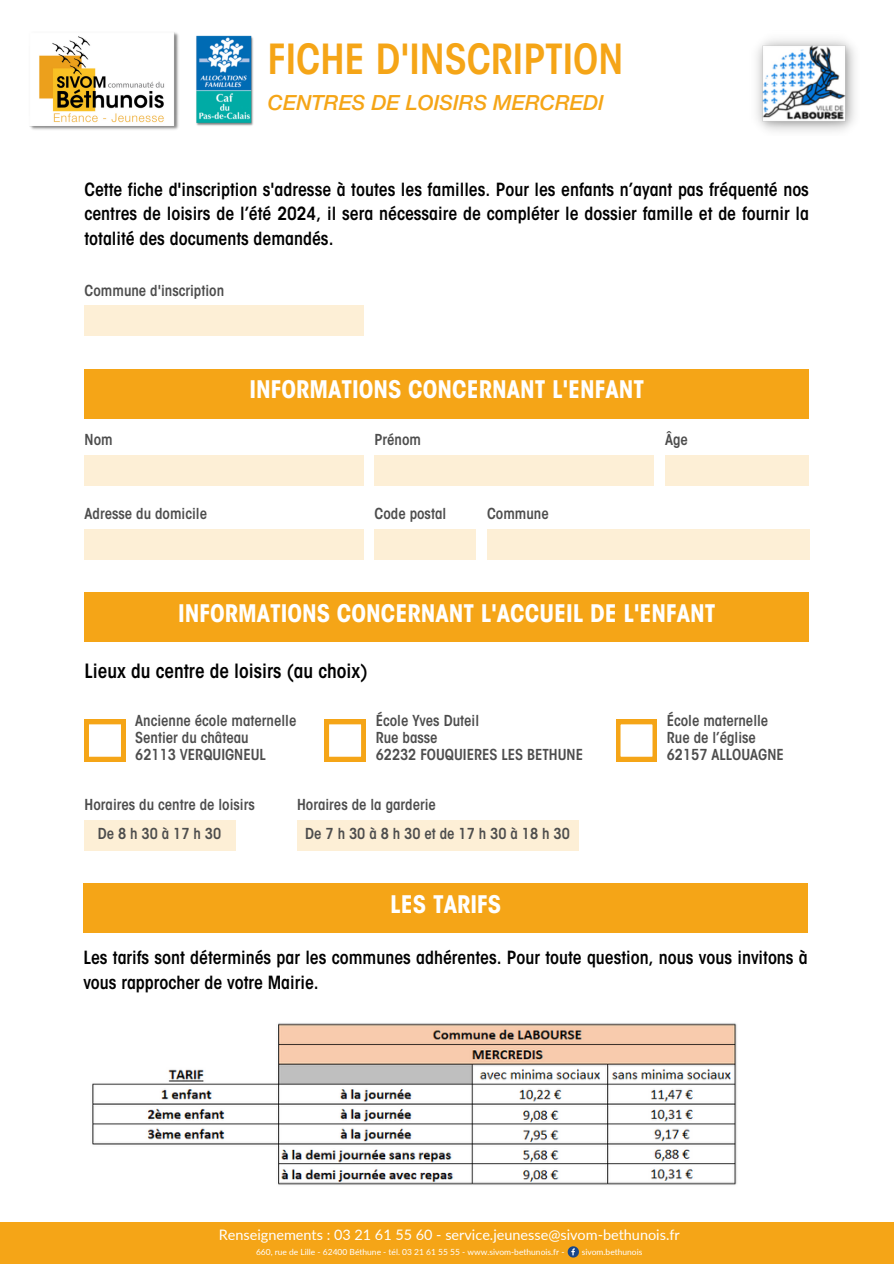
<style>
.page{position:relative;width:894px;height:1264px;background:#fff}
.page>*{position:absolute;margin:0;border:0;box-sizing:border-box;transform-origin:0 0}
.t1{font:600 condensed 41.1px "ITC Avant Garde Std";color:#f5a517}
.t2{font:700 condensed 24px "ITC Avant Garde Std";color:#fff}
.t3{font:italic 500 21px "Helvetica Neue Cyr";color:#f5a517}
.t4{font:600 condensed 19.5px "ITC Avant Garde Std";color:#000}
.t5{font:600 condensed 18px/24.8px "ITC Avant Garde Std";color:#000;text-align:justify}
.t6{font:600 condensed 15px "ITC Avant Garde Std";color:#4d4d4d}
.t7{font:600 condensed 15px "ITC Avant Garde Std";letter-spacing:.265em;color:#4d4d4d}
.t8{font:14.4px "Lato";color:#fff}
.t9{font:8.4px "Lato";color:#fff}
</style>
<div class="page">
<img style="left:29px;top:32px;width:150px;height:98px">
<img style="left:196px;top:36px;width:57px;height:90px">
<div style="left:85px;top:592px;width:723px;height:49px;background:#f5a517"></div>
<div style="left:85px;top:305px;width:279px;height:31px;background:#fdefd6"></div>
<div style="left:85px;top:819px;width:151px;height:31px;background:#fdefd6"></div>
<div style="left:297px;top:819px;width:281px;height:31px;background:#fdefd6"></div>
<div style="left:0;top:1222px;width:893px;height:41px;background:#f5a517"></div>
<svg style="left:567px;top:1246px;width:11px;height:11px"></svg>
<div style="left:85px;top:369px;width:723px;height:49px;background:#f5a517"></div>
<div style="left:85px;top:455px;width:279px;height:31px;background:#fdefd6"></div>
<div style="left:374px;top:455px;width:279px;height:31px;background:#fdefd6"></div>
<div style="left:85px;top:528px;width:279px;height:31px;background:#fdefd6"></div>
<div style="left:665px;top:455px;width:143px;height:31px;background:#fdefd6"></div>
<div style="left:374px;top:528px;width:101px;height:31px;background:#fdefd6"></div>
<div style="left:487px;top:528px;width:321px;height:31px;background:#fdefd6"></div>
<svg style="left:84px;top:720px;width:41px;height:41px"></svg>
<svg style="left:324px;top:720px;width:41px;height:41px"></svg>
<div style="left:83px;top:883px;width:724px;height:49px;background:#f5a517"></div>
<svg style="left:616px;top:720px;width:40px;height:41px"></svg>
<img style="left:756px;top:39px;width:99px;height:93px">
<img style="left:92px;top:1023px;width:645px;height:162px">
<p class="t1" style="left:268px;top:44px;width:357px">FICHE D'INSCRIPTION</p>
<p class="t3" style="left:268px;top:95px;width:337px">CENTRES DE LOISIRS MERCREDI</p>
<p class="t5" style="left:84px;top:179px;width:725px">Cette fiche d'inscription s'adresse à toutes les familles. Pour les enfants n’ayant pas fréquenté nos centres de loisirs de l’été 2024, il sera nécessaire de compléter le dossier famille et de fournir la totalité des documents demandés.</p>
<h1 class="t6" style="left:85px;top:284px;width:141px">Commune d'inscription</h1>
<p class="t2" style="left:249px;top:380px;width:396px">INFORMATIONS CONCERNANT L'ENFANT</p>
<p class="t6" style="left:85px;top:434px;width:30px">Nom</p>
<p class="t6" style="left:374px;top:434px;width:48px">Prénom</p>
<p class="t6" style="left:665px;top:434px;width:24px">Âge</p>
<p class="t6" style="left:85px;top:507px;width:124px">Adresse du domicile</p>
<h2 class="t6" style="left:374px;top:507px;width:73px">Code postal</h2>
<h4 class="t6" style="left:487px;top:507px;width:63px">Commune</h4>
<p class="t2" style="left:178px;top:603px;width:539px">INFORMATIONS CONCERNANT L'ACCUEIL DE L'ENFANT</p>
<h6 class="t4" style="left:85px;top:663px;width:284px">Lieux du centre de loisirs (au choix)</h6>
<p class="t6" style="left:135px;top:714px;width:163px">Ancienne école maternelle</p>
<p class="t6" style="left:135px;top:731px;width:115px">Sentier du château</p>
<h6 class="t6" style="left:135px;top:749px;width:132px">62113 VERQUIGNEUL</h6>
<p class="t6" style="left:375px;top:714px;width:105px">École Yves Duteil</p>
<p class="t6" style="left:375px;top:731px;width:63px">Rue basse</p>
<h6 class="t6" style="left:375px;top:749px;width:209px">62232 FOUQUIERES LES BETHUNE</h6>
<h3 class="t6" style="left:85px;top:798px;width:172px">Horaires du centre de loisirs</h3>
<h5 class="t7" style="left:98px;top:828px;width:125px">De8h30à17h30</h5>
<p class="t6" style="left:297px;top:798px;width:140px">Horaires de la garderie</p>
<h2 class="t7" style="left:305px;top:828px;width:266px">De7h30à8h30etde17h30à18h30</h2>
<h2 class="t6" style="left:666px;top:714px;width:103px">École maternelle</h2>
<h5 class="t6" style="left:666px;top:749px;width:118px">62157 ALLOUAGNE</h5>
<p class="t6" style="left:666px;top:731px;width:91px">Rue de l’église</p>
<p class="t2" style="left:390px;top:895px;width:112px">LES TARIFS</p>
<p class="t5" style="left:83px;top:947px;width:725px">Les tarifs sont déterminés par les communes adhérentes. Pour toute question, nous vous invitons à vous rapprocher de votre Mairie.</p>
<p class="t8" style="left:219px;top:1225px;width:462px">Renseignements : 03 21 61 55 60 - service.jeunesse@sivom-bethunois.fr</p>
<p class="t9" style="left:256px;top:1247px;width:310px">660, rue de Lille - 62400 Béthune - tél. 03 21 61 55 55 - www.sivom-bethunois.fr -</p>
<p class="t9" style="left:581px;top:1247px;width:62px">sivom.bethunois</p>
</div>
